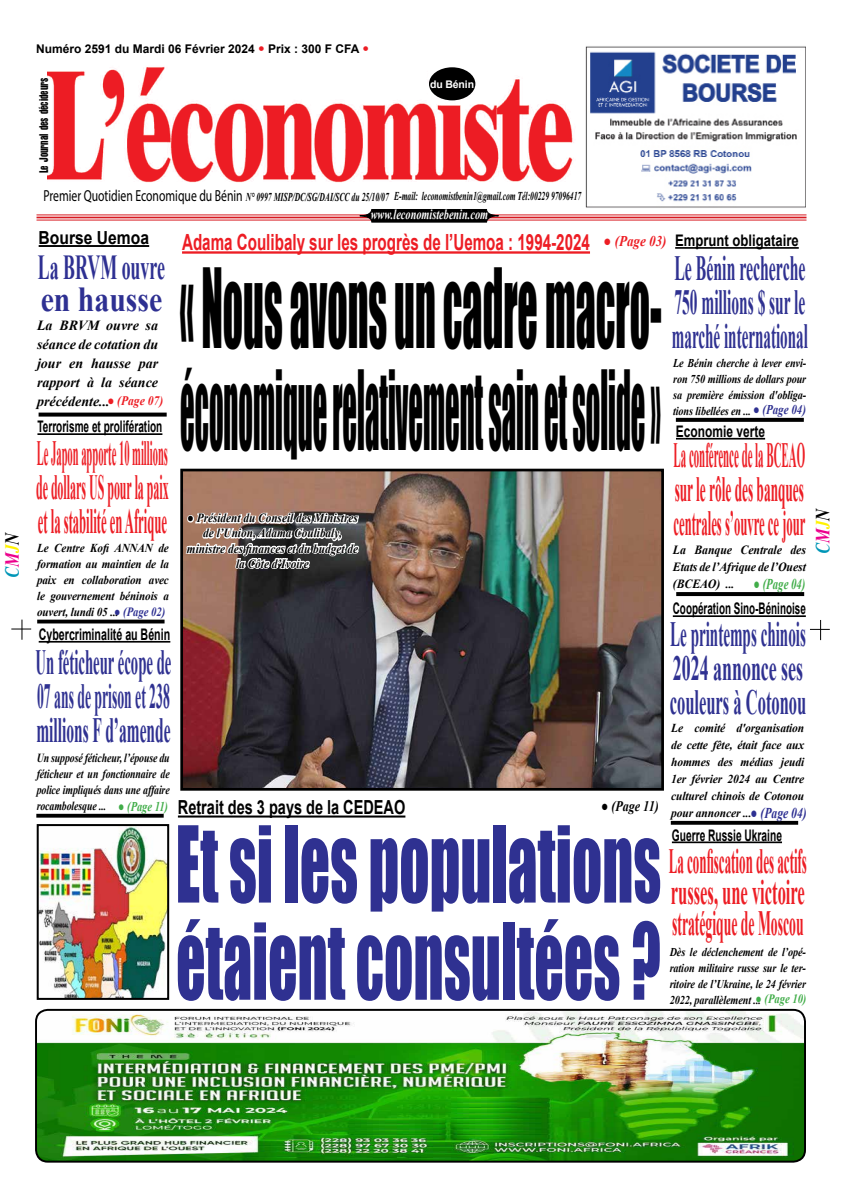
<style>
.page{position:relative;width:842px;height:1191px;background:#fff}
.page>*{position:absolute;margin:0;border:0;box-sizing:border-box;transform-origin:0 0}
.t1{font:101.3px/102px "Impact";color:#000;scale:.39 1}
.t2{font:97.8px/97.1px "Impact";color:#2f3191;scale:.61 1}
.t3{font:700 35.4px/34px "Times New Roman";color:#ed1d24;text-align:justify;scale:.3 1}
.t4{font:700 35.4px/34px "Times New Roman";color:#ed1d24;text-align:justify;scale:.31 1}
.t5{font:700 35.4px/31px "Times New Roman";color:#ed1d24;text-align:justify;scale:.37 1}
.t6{font:700 35.4px/34px "Times New Roman";color:#2f3191;text-align:justify;scale:.42 1}
.t7{font:700 35.4px/34px "Times New Roman";color:#2f3191;text-align:justify;scale:.45 1}
.t8{font:700 35.4px/34px "Times New Roman";color:#2f3191;text-align:justify;scale:.43 1}
.t9{font:700 35px/32px "Times New Roman";color:#2e3092;scale:.51 1}
.t10{font:700 22.3px "Arial";color:#ed1d24;scale:.68 1}
.t11{font:italic 700 20px "Times New Roman";color:#0096b7;scale:.8 1}
.t12{font:700 19.4px "Arial";color:#000;scale:.75 1}
.t13{font:700 18px "Arial";color:#000;scale:.87 1}
.t14{font:16px "Myriad Pro";color:#000;scale:.73 1}
.t15{font:700 16px "Arial";color:#000;scale:.62 1}
.t16{font:700 16px "Arial";color:#000;scale:.63 1}
.t17{font:700 16px "Arial";color:#000;scale:.67 1}
.t18{font:700 16px "Arial";color:#000;scale:.64 1}
.t19{font:700 16px "Arial";color:#000;scale:.82 1}
.t20{font:700 16px "Arial";color:#000;scale:.75 1}
.t21{font:italic 700 15px "Times New Roman";color:#41ad49;scale:.72 1}
.t22{font:italic 700 14.6px "Times New Roman";color:#000;scale:.83 1}
.t23{font:italic 700 14px/19px "Times New Roman";color:#000;text-align:justify}
.t24{font:italic 700 14px "Times New Roman";color:#fff;scale:.74 1}
.t25{font:13px "Anzeigen Gro T";color:#000;scale:.86 1}
.t26{font:italic 700 13px "Times New Roman";color:#ed1d24;scale:.89 1}
.t27{font:italic 700 12.6px/15.1px "Times New Roman";color:#000;text-align:center;scale:.9 1}
.t28{font:italic 700 12.5px/17px "Times New Roman";letter-spacing:-.01em;color:#000;text-align:justify;scale:.94 1}
.t29{font:italic 700 12.4px/16px "Times New Roman";letter-spacing:-.01em;color:#000;text-align:justify;scale:.8 1}
.t30{font:italic 700 12.1px/17px "Times New Roman";letter-spacing:-.01em;color:#000;scale:.95 1}
.t31{font:italic 700 12.1px/16px "Times New Roman";letter-spacing:-.01em;color:#000;text-align:justify;scale:.92 1}
.t32{font:italic 700 12px "Times New Roman";color:#000;scale:.64 1}
.t33{font:700 12px "Arial";color:#000}
.t34{font:italic 700 11.9px/16px "Times New Roman";letter-spacing:-.01em;color:#000;text-align:justify;scale:.85 1}
.t35{font:700 10.5px "Arial";letter-spacing:-.01em;color:#fff}
.s1{color:#ec008c}
.s2{color:#fff200}
.s3{color:#000}
.s4{font-family:"Trebuchet"}
.s5{font-family:"Trebuchet";font-size:12.6px;color:#2e3092}
.s6{font-size:12.6px;color:#2e3092}
.s7{font-family:"Trebuchet";font-size:13.4px;color:#2f3191}
.s8{font-size:13.4px;color:#2f3191}
.s9{font-family:"Trebuchet";font-size:13.4px;color:#41ad49}
.s10{font-size:13.4px;color:#41ad49}
.s11{font-family:"Trebuchet";font-size:15px;color:#2e3092}
.s12{font-size:15px;color:#2e3092}
.s13{font-family:"Trebuchet";font-size:12.7px;color:#41ad49}
.s14{font-size:12.7px;color:#41ad49}
</style>
<div class="page">
<img style="left:184px;top:644px;width:476px;height:142px">
<div style="left:180px;top:469px;width:484px;height:321px;border:3px solid #000"></div>
<svg style="left:11px;top:619px;width:20px;height:20px"></svg>
<hr style="left:37px;top:214px;width:769px;height:1px;background:#d71920">
<hr style="left:37px;top:217px;width:769px;height:1px;background:#d71920">
<hr style="left:37px;top:220px;width:769px;height:1px;background:#d71920">
<svg style="left:359px;top:209px;width:140px;height:14px;background:#252020"></svg>
<svg style="left:37px;top:619px;width:128px;height:4px"></svg>
<hr style="left:36px;top:814px;width:128px;height:3px;background:#000">
<hr style="left:671px;top:821px;width:127px;height:3px;background:#000">
<svg style="left:39px;top:412px;width:128px;height:4px"></svg>
<img style="left:47px;top:67px;width:527px;height:116px">
<div style="left:429px;top:67px;width:46px;height:33px;background:#000;border-radius:50%"></div>
<svg style="left:676px;top:592px;width:128px;height:4px"></svg>
<svg style="left:676px;top:418px;width:128px;height:4px"></svg>
<img style="left:585px;top:46px;width:221px;height:162px">
<svg style="left:810px;top:620px;width:20px;height:20px"></svg>
<hr style="left:676px;top:438px;width:89px;height:1px;background:#000">
<hr style="left:675px;top:247px;width:124px;height:2px;background:#000">
<hr style="left:39px;top:641px;width:131px;height:1px;background:#000">
<hr style="left:673px;top:615px;width:133px;height:2px;background:#000">
<hr style="left:39px;top:245px;width:110px;height:2px;background:#000">
<hr style="left:37px;top:433px;width:125px;height:2px;background:#000">
<hr style="left:672px;top:841px;width:110px;height:2px;background:#000">
<hr style="left:178px;top:815px;width:227px;height:2px;background:#000">
<img style="left:40px;top:827px;width:126px;height:170px">
<div style="left:37px;top:824px;width:132px;height:176px;border:2px solid #000"></div>
<hr style="left:182px;top:251px;width:408px;height:3px;background:#ed1d24">
<img style="left:36px;top:1009px;width:769px;height:152px">
<div style="left:35px;top:1009px;width:771px;height:153px;border:2px solid #000;border-radius:12px"></div>
<img style="left:180px;top:468px;width:483px;height:176px">
<h3 class="t11" style="left:-2px;top:577px;width:59px;rotate:-90deg">C<span class="s1">M</span><span class="s2">J</span><span class="s3">N</span></h3>
<p class="t33" style="left:36px;top:41px;width:325px">Numéro 2591 du Mardi 06 Février 2024 Prix : 300 F CFA</p>
<p class="t25" style="left:37px;top:173px;width:113px;rotate:-90deg">Le Journal des décideurs</p>
<p class="t35" style="left:430px;top:77px;width:45px">du Bénin</p>
<h3 class="t14" style="left:44px;top:185px;width:274px">Premier Quotidien Economique du Bénin</h3>
<p class="t32" style="left:246px;top:188px;width:525px">N° 0997 MISP/DC/SG/DAI/SCC du 25/10/07 E-mail: leconomistbenin1@gmail.com Tél:00229 97096417</p>
<h3 class="t13" style="left:39px;top:226px;width:129px">Bourse Uemoa</h3>
<h3 class="t9" style="left:38px;top:251px;width:250px">La BRVM ouvre en hausse</h3>
<p class="t23" style="left:37px;top:315px;width:123px">La BRVM ouvre sa séance de cotation du jour en hausse par rapport à la séance précédente...</p>
<p class="t26" style="left:107px;top:392px;width:64px"><span class="s4">●</span> (Page 07)</p>
<h3 class="t16" style="left:37px;top:416px;width:200px">Terrorisme et prolifération</h3>
<h3 class="t3" style="left:36px;top:435px;width:444px">Le Japon apporte 10 millions de dollars US pour la paix et la stabilité en Afrique</h3>
<p class="t31" style="left:37px;top:539px;width:145px">Le Centre Kofi ANNAN de formation au maintien de la paix en collaboration avec le gouvernement béninois a ouvert, lundi 05 ...<span class="s5">●</span> <span class="s6">(Page 02)</span></p>
<p class="t24" style="left:371px;top:205px;width:160px">www.leconomistebenin.com</p>
<h3 class="t10" style="left:182px;top:227px;width:714px">Adama Coulibaly sur les progrès de l’Uemoa : 1994-2024 <sup>●</sup> <sup>(Page</sup> <sup>03)</sup></h3>
<h3 class="t19" style="left:675px;top:230px;width:152px">Emprunt obligataire</h3>
<h3 class="t7" style="left:672px;top:250px;width:304px">Le Bénin recherche 750 millions $ sur le marché international</h3>
<h1 class="t1" style="left:180px;top:254px;width:1238px">« Nous avons un cadre macro&shy;économique relativement sain et solide »</h1>
<p class="t34" style="left:673px;top:354px;width:158px">Le Bénin cherche à lever envi&shy;ron 750 millions de dollars pour sa première émission d'obliga&shy;tions libellées en ... <span class="s7">●</span> <span class="s8">(Page 04)</span></p>
<h3 class="t20" style="left:676px;top:421px;width:120px">Economie verte</h3>
<h3 class="t4" style="left:673px;top:437px;width:427px">La conférence de la BCEAO sur le rôle des banques centrales s’ouvre ce jour</h3>
<p class="t27" style="left:187px;top:510px;width:192px"><span class="s4">●</span> Président du Conseil des Ministres de l’Union, Adama Coulibaly, ministre des finances et du budget de la Côte d’Ivoire</p>
<p class="t28" style="left:673px;top:541px;width:143px">La Banque Centrale des Etats de l’Afrique de l’Ouest (BCEAO) ...</p>
<p class="t21" style="left:753px;top:573px;width:74px"><span class="s4">●</span> (Page 04)</p>
<h3 class="t15" style="left:673px;top:598px;width:216px">Coopération Sino-Béninoise</h3>
<h3 class="t17" style="left:39px;top:624px;width:198px">Cybercriminalité au Bénin</h3>
<h3 class="t6" style="left:35px;top:644px;width:325px">Un féticheur écope de 07 ans de prison et 238 millions F d’amende</h3>
<p class="t29" style="left:37px;top:749px;width:168px">Un supposé féticheur, l’épouse du féticheur et un fonctionnaire de police impliqués dans une affaire rocambolesque ... <span class="s9">●</span> <span class="s10">(Page 11)</span></p>
<h3 class="t12" style="left:178px;top:794px;width:305px">Retrait des 3 pays de la CEDEAO</h3>
<p class="t22" style="left:601px;top:796px;width:71px"><span class="s4">●</span> (Page 11)</p>
<h2 class="t2" style="left:176px;top:813px;width:797px">Et si les populations étaient consultées ?</h2>
<h3 class="t8" style="left:670px;top:616px;width:319px">Le printemps chinois 2024 annonce ses couleurs à Cotonou</h3>
<p class="t30" style="left:671px;top:719px;width:144px">Le comité d'organisation de cette fête, était face aux hommes des médias jeudi<br>1er février 2024 au Centre culturel chinois de Cotonou pour annoncer ...<span class="s11">●</span> <span class="s12">(Page 04)</span></p>
<h3 class="t18" style="left:672px;top:824px;width:174px">Guerre Russie Ukraine</h3>
<h3 class="t5" style="left:669px;top:844px;width:375px">La confiscation des actifs russes, une victoire stratégique de Moscou</h3>
<p class="t34" style="left:670px;top:943px;width:162px">Dès le déclenchement de l’opé&shy;ration militaire russe sur le ter&shy;ritoire de l’Ukraine, le 24 février 2022, parallèlement ...<span class="s13">●</span> <span class="s14">(Page 10)</span></p>
<h3 class="t11" style="left:809px;top:554px;width:59px;rotate:-90deg">C<span class="s1">M</span><span class="s2">J</span><span class="s3">N</span></h3>
</div>
